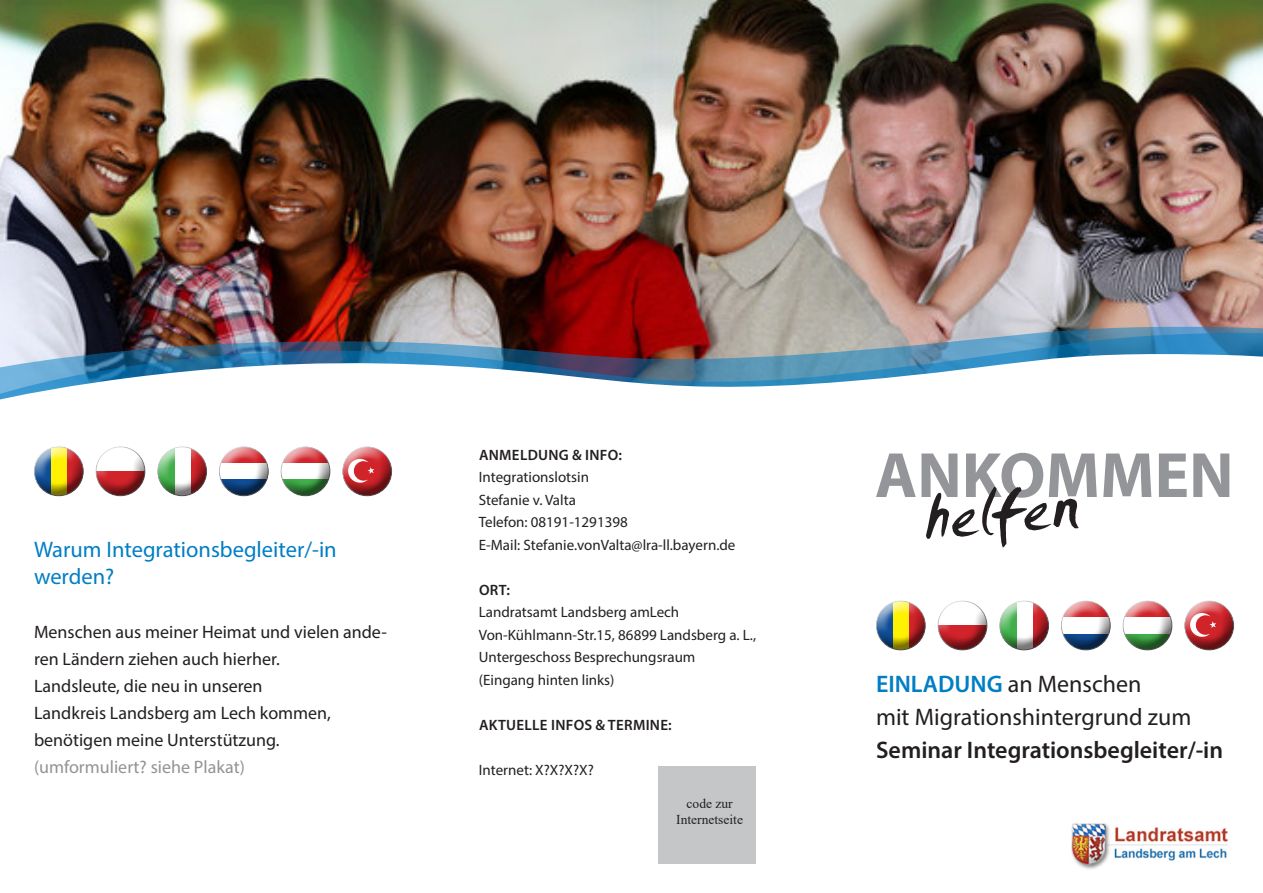
<style>
.page{position:relative;width:1263px;height:893px;background:#fff}
.page>*{position:absolute;margin:0;border:0;box-sizing:border-box;transform-origin:0 0}
.t1{font:72px "Smudger Let Plain";color:#231f20}
.t2{font:700 64.5px "Myriad Pro";color:#939598}
.t3{font:24px/33px "Myriad Pro";color:#231f20}
.T{font:22.5px/27px "Myriad Pro";color:#007ec5}
.Absatzformat_1{font:18px/27px "Myriad Pro";color:#231f20}
.Absatzformat_1-2{font:15px/22.5px "Myriad Pro";color:#231f20}
.ZT{font:600 15px "Myriad Pro";letter-spacing:.02em;color:#231f20}
.t4{font:13.5px/16.2px "Times New Roman";color:#231f20;text-align:center}
.s1{color:#919396}
.s2{font-weight:600;color:#007ec5}
.s3{font-weight:600}
</style>
<div class="page">
<img style="left:0;top:0;width:1263px;height:325px">
<img style="left:0;top:325px;width:1263px;height:6px">
<img style="left:0;top:331px;width:1263px;height:19px">
<svg style="left:0;top:350px;width:1263px;height:147px"></svg>
<img style="left:1071px;top:823px;width:157px;height:46px">
<div style="left:33px;top:444px;width:52px;height:36px;background:#fff;opacity:.75"></div>
<div style="left:33px;top:453px;width:52px;height:43px;background:#231f20;opacity:.6"></div>
<div style="left:94px;top:444px;width:53px;height:36px;background:#fff"></div>
<div style="left:94px;top:453px;width:53px;height:43px;background:#231f20;opacity:.6"></div>
<div style="left:156px;top:444px;width:52px;height:37px;background:#fff;opacity:.75"></div>
<div style="left:156px;top:453px;width:52px;height:43px;background:#231f20;opacity:.6"></div>
<div style="left:218px;top:444px;width:52px;height:36px;background:#fff;opacity:.75"></div>
<div style="left:218px;top:453px;width:52px;height:43px;background:#231f20;opacity:.6"></div>
<div style="left:279px;top:444px;width:53px;height:36px;background:#fff;opacity:.75"></div>
<div style="left:279px;top:453px;width:53px;height:43px;background:#231f20;opacity:.6"></div>
<div style="left:341px;top:444px;width:52px;height:36px;background:#fff;opacity:.75"></div>
<div style="left:341px;top:453px;width:52px;height:43px;background:#231f20;opacity:.6"></div>
<div style="left:874px;top:598px;width:53px;height:37px;background:#fff;opacity:.75"></div>
<div style="left:874px;top:607px;width:53px;height:43px;background:#231f20;opacity:.6"></div>
<div style="left:936px;top:607px;width:53px;height:43px;background:#231f20;opacity:.6"></div>
<div style="left:998px;top:598px;width:52px;height:37px;background:#fff;opacity:.75"></div>
<div style="left:998px;top:607px;width:52px;height:43px;background:#231f20;opacity:.6"></div>
<div style="left:1059px;top:598px;width:53px;height:37px;background:#fff;opacity:.75"></div>
<div style="left:1059px;top:607px;width:53px;height:43px;background:#231f20;opacity:.6"></div>
<div style="left:1121px;top:598px;width:53px;height:37px;background:#fff;opacity:.75"></div>
<div style="left:1121px;top:607px;width:53px;height:43px;background:#231f20;opacity:.6"></div>
<div style="left:1183px;top:598px;width:52px;height:37px;background:#fff;opacity:.75"></div>
<div style="left:1183px;top:607px;width:52px;height:43px;background:#231f20;opacity:.6"></div>
<div style="left:658px;top:766px;width:98px;height:98px;background:#c5c6c8"></div>
<p class="T" style="left:34px;top:535px;width:304px">Warum Integrationsbegleiter/-in werden?</p>
<p class="Absatzformat_1" style="left:34px;top:618px;width:354px">Menschen aus meiner Heimat und vielen ande&shy;ren Ländern ziehen auch hierher.<br>Landsleute, die neu in unseren<br>Landkreis Landsberg am Lech kommen, benötigen meine Unterstützung. <span class="s1">(umformuliert? siehe Plakat)</span></p>
<p class="ZT" style="left:479px;top:445px;width:145px">ANMELDUNG &amp; INFO:</p>
<p class="Absatzformat_1-2" style="left:479px;top:466px;width:112px">Integrationslotsin</p>
<p class="Absatzformat_1-2" style="left:479px;top:488px;width:99px">Stefanie v. Valta</p>
<p class="Absatzformat_1-2" style="left:479px;top:511px;width:150px">Telefon: 08191-1291398</p>
<p class="Absatzformat_1-2" style="left:479px;top:533px;width:258px">E-Mail: Stefanie.vonValta@lra-ll.bayern.de</p>
<p class="ZT" style="left:479px;top:580px;width:32px">ORT:</p>
<p class="Absatzformat_1-2" style="left:479px;top:601px;width:202px">Landratsamt Landsberg amLech</p>
<p class="Absatzformat_1-2" style="left:479px;top:623px;width:279px">Von-Kühlmann-Str.15, 86899 Landsberg a. L.,</p>
<p class="Absatzformat_1-2" style="left:479px;top:646px;width:218px">Untergeschoss Besprechungsraum (Eingang hinten links)</p>
<p class="ZT" style="left:479px;top:715px;width:194px">AKTUELLE INFOS &amp; TERMINE:</p>
<p class="Absatzformat_1-2" style="left:479px;top:758px;width:117px">Internet: X?X?X?X?</p>
<p class="t4" style="left:676px;top:795px;width:68px">code zur<br>Internetseite</p>
<p class="t2" style="left:875px;top:433px;width:360px">ANKOMMEN</p>
<p class="t1" style="left:920px;top:474px;width:157px;rotate:-5deg">helfen</p>
<p class="t3" style="left:876px;top:667px;width:349px"><span class="s2">EINLADUNG</span> an Menschen<br>mit Migrationshintergrund zum<br><span class="s3">Seminar Integrationsbegleiter/-in</span></p>
</div>
